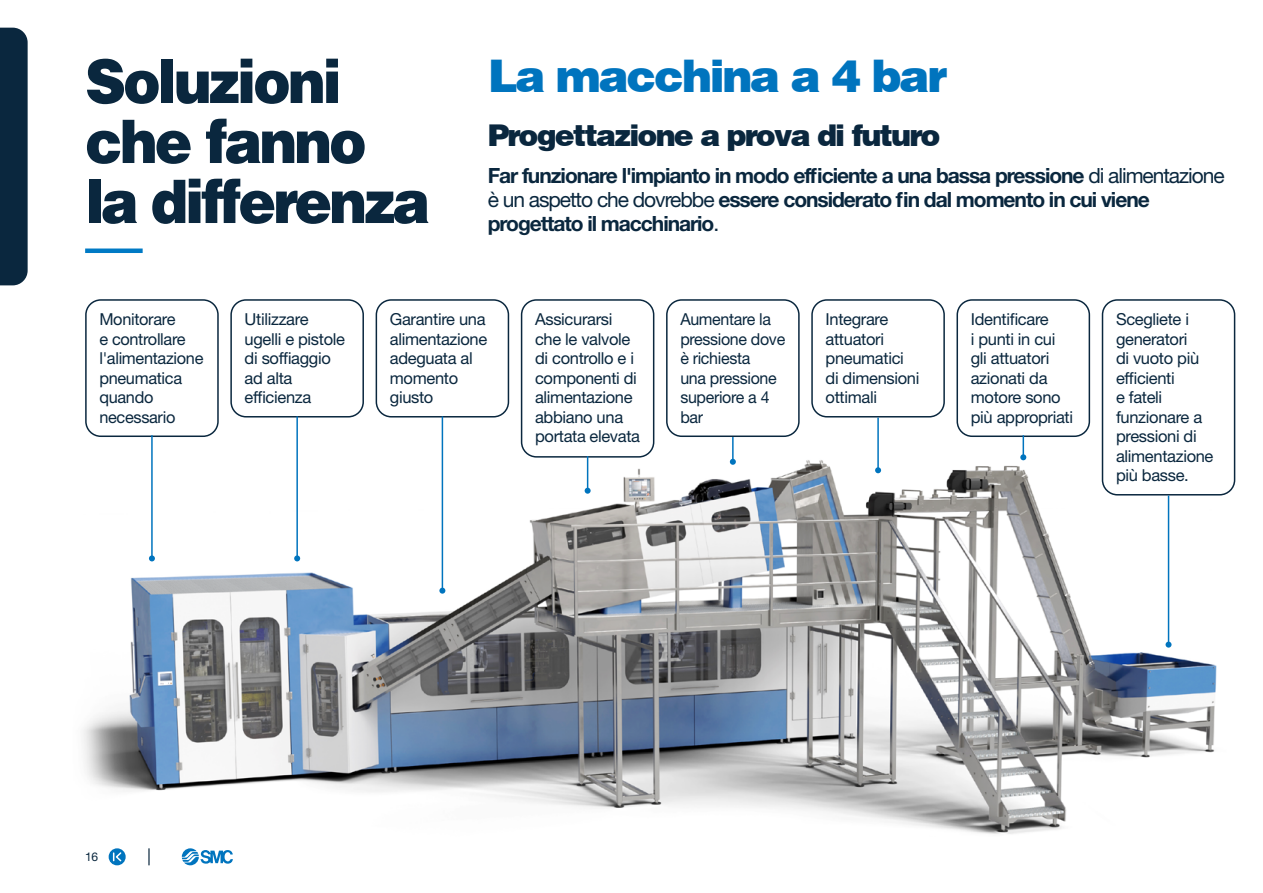
<style>
.page{position:relative;width:1263px;height:893px;background:#fff}
.page>*{position:absolute;margin:0;border:0;box-sizing:border-box;transform-origin:0 0}
.t1{font:900 60px/60px "Helvetica";letter-spacing:-.05em;color:#0a273e;scale:.94 1}
.t2{font:900 45px "Helvetica";letter-spacing:-.05em;color:#0074be}
.t3{font:900 30px "Helvetica";letter-spacing:-.06em;color:#0a273e}
.t4{font:700 21px/24px "Helvetica Neue LT Std";letter-spacing:-.05em;color:#0a273e}
.t5{font:16.5px/19.5px "Helvetica Neue LT Std";letter-spacing:-.02em;color:#0a273e}
.t6{font:12px "Helvetica Neue LT Std";color:#0a273e}
.s1{font-weight:400}
</style>
<div class="page">
<img style="left:83px;top:424px;width:1153px;height:410px">
<div style="left:376px;top:299px;width:133px;height:118px;border:2px solid #0a273e;border-radius:15px"></div>
<div style="left:1102px;top:299px;width:133px;height:196px;border:2px solid #0a273e;border-radius:15px"></div>
<div style="left:811px;top:299px;width:134px;height:118px;border:2px solid #0a273e;border-radius:15px"></div>
<div style="left:666px;top:299px;width:134px;height:138px;border:2px solid #0a273e;border-radius:15px"></div>
<div style="left:956px;top:299px;width:134px;height:138px;border:2px solid #0a273e;border-radius:15px"></div>
<div style="left:230px;top:299px;width:134px;height:118px;border:2px solid #0a273e;border-radius:15px"></div>
<div style="left:521px;top:299px;width:133px;height:159px;border:2px solid #0a273e;border-radius:15px"></div>
<div style="left:85px;top:299px;width:134px;height:138px;border:2px solid #0a273e;border-radius:15px"></div>
<hr style="left:151px;top:435px;width:2px;height:123px;background:#0074be">
<svg style="left:149px;top:555px;width:6px;height:6px"></svg>
<hr style="left:296px;top:416px;width:2px;height:142px;background:#0074be">
<svg style="left:294px;top:555px;width:6px;height:6px"></svg>
<hr style="left:442px;top:416px;width:1px;height:175px;background:#0074be">
<svg style="left:439px;top:588px;width:6px;height:6px"></svg>
<hr style="left:587px;top:456px;width:1px;height:35px;background:#0074be">
<svg style="left:585px;top:488px;width:6px;height:6px"></svg>
<hr style="left:732px;top:437px;width:2px;height:25px;background:#0074be">
<svg style="left:730px;top:459px;width:6px;height:6px"></svg>
<hr style="left:877px;top:417px;width:2px;height:53px;background:#0074be">
<svg style="left:875px;top:467px;width:6px;height:6px"></svg>
<hr style="left:1022px;top:435px;width:2px;height:22px;background:#0074be">
<svg style="left:1020px;top:454px;width:6px;height:6px"></svg>
<hr style="left:1168px;top:495px;width:1px;height:150px;background:#0074be">
<svg style="left:1165px;top:642px;width:6px;height:6px"></svg>
<div style="left:0;top:28px;width:28px;height:257px;background:#0a273e"></div>
<div style="left:85px;top:248px;width:58px;height:5px;background:#007ac5"></div>
<svg style="left:182px;top:848px;width:51px;height:17px"></svg>
<svg style="left:148px;top:848px;width:2px;height:17px"></svg>
<div style="left:109px;top:848px;width:17px;height:17px;border:2px solid #0074be;border-radius:50%"></div>
<svg style="left:113px;top:851px;width:10px;height:12px"></svg>
<h1 class="t1" style="left:85px;top:55px;width:369px">Soluzioni che fanno la differenza</h1>
<h2 class="t2" style="left:488px;top:55px;width:461px">La macchina a 4 bar</h2>
<h3 class="t3" style="left:488px;top:121px;width:454px">Progettazione a prova di futuro</h3>
<p class="t4" style="left:488px;top:163px;width:738px">Far funzionare l'impianto in modo efficiente a una bassa pressione <span class="s1">di alimentazione è un aspetto che dovrebbe</span> essere considerato fin dal momento in cui viene progettato il macchinario<span class="s1">.</span></p>
<p class="t5" style="left:99px;top:309px;width:106px">Monitorare<br>e controllare l'alimentazione pneumatica quando necessario</p>
<p class="t5" style="left:390px;top:309px;width:99px">Garantire una alimentazione adeguata al momento giusto</p>
<p class="t5" style="left:1116px;top:309px;width:99px">Scegliete i generatori<br>di vuoto più efficienti<br>e fateli funzionare a pressioni di alimentazione più basse.</p>
<p class="t5" style="left:680px;top:309px;width:106px">Aumentare la pressione dove è richiesta<br>una pressione superiore a 4 bar</p>
<p class="t5" style="left:971px;top:309px;width:104px">Identificare<br>i punti in cui gli attuatori azionati da motore sono più appropriati</p>
<p class="t5" style="left:245px;top:309px;width:102px">Utilizzare ugelli e pistole di soffiaggio ad alta efficienza</p>
<p class="t5" style="left:535px;top:309px;width:107px">Assicurarsi che le valvole di controllo e i componenti di alimentazione abbiano una portata elevata</p>
<p class="t5" style="left:825px;top:309px;width:95px">Integrare attuatori pneumatici di dimensioni ottimali</p>
<p class="t6" style="left:85px;top:850px;width:15px">16</p>
</div>
